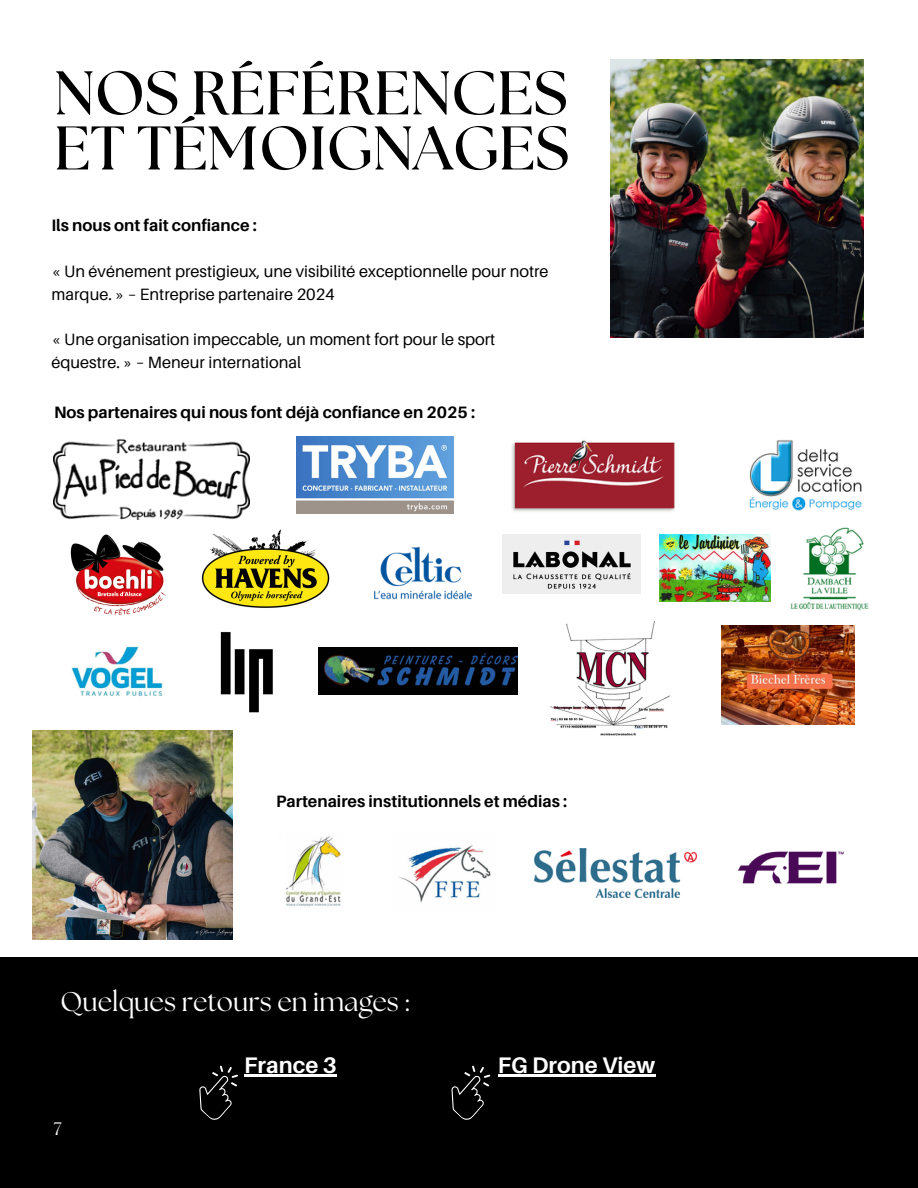
<style>
.page{position:relative;width:918px;height:1188px;background:#fff}
.page>*{position:absolute;margin:0;border:0;box-sizing:border-box;transform-origin:0 0}
.t1{font:700 61.5px/55.2px "The Seasons";color:#000001}
.t2{font:27px "The Seasons";color:#fff}
.t3{font:700 22.5px "Aileron";color:#fff}
.t4{font:18px "The Seasons";color:#fff}
.t5{font:700 16.5px "Aileron";color:#000001}
.t6{font:16.35px/22.5px "Aileron";color:#000001}
</style>
<div class="page">
<img style="left:610px;top:60px;width:254px;height:278px">
<img style="left:737px;top:851px;width:107px;height:33px">
<img style="left:399px;top:845px;width:92px;height:58px">
<img style="left:535px;top:848px;width:162px;height:50px">
<img style="left:285px;top:836px;width:56px;height:71px">
<img style="left:54px;top:439px;width:196px;height:80px">
<img style="left:296px;top:437px;width:158px;height:76px">
<img style="left:70px;top:534px;width:96px;height:81px">
<img style="left:512px;top:440px;width:163px;height:72px">
<img style="left:749px;top:440px;width:113px;height:71px">
<div style="left:0;top:958px;width:918px;height:230px;background:#000001"></div>
<svg style="left:199px;top:1065px;width:39px;height:55px"></svg>
<svg style="left:451px;top:1065px;width:40px;height:55px"></svg>
<img style="left:32px;top:730px;width:201px;height:210px">
<img style="left:201px;top:529px;width:129px;height:79px">
<img style="left:375px;top:546px;width:97px;height:54px">
<img style="left:502px;top:534px;width:139px;height:60px">
<img style="left:790px;top:527px;width:79px;height:84px">
<img style="left:71px;top:646px;width:92px;height:50px">
<img style="left:220px;top:631px;width:53px;height:82px">
<img style="left:318px;top:647px;width:199px;height:48px">
<img style="left:550px;top:622px;width:120px;height:114px">
<img style="left:722px;top:626px;width:133px;height:99px">
<img style="left:659px;top:534px;width:112px;height:68px">
<hr style="left:498px;top:1074px;width:157px;height:3px;background:#fff">
<hr style="left:244px;top:1074px;width:93px;height:3px;background:#fff">
<h1 class="t1" style="left:54px;top:68px;width:517px">NOS RÉFÉRENCES<br>ET TÉMOIGNAGES</h1>
<p class="t5" style="left:52px;top:215px;width:207px">Ils nous ont fait confiance :</p>
<h4 class="t6" style="left:52px;top:260px;width:499px">« Un événement prestigieux, une visibilité exceptionnelle pour notre marque. » – Entreprise partenaire 2024</h4>
<p class="t6" style="left:52px;top:328px;width:445px">« Une organisation impeccable, un moment fort pour le sport équestre. » – Meneur international</p>
<p class="t5" style="left:54px;top:402px;width:423px">Nos partenaires qui nous font déjà confiance en 2025 :</p>
<h4 class="t5" style="left:276px;top:791px;width:293px">Partenaires institutionnels et médias :</h4>
<p class="t2" style="left:61px;top:989px;width:350px">Quelques retours en images :</p>
<p class="t3" style="left:244px;top:1051px;width:94px">France 3</p>
<p class="t4" style="left:54px;top:1121px;width:9px">7</p>
<p class="t3" style="left:498px;top:1051px;width:159px">FG Drone View</p>
</div>
